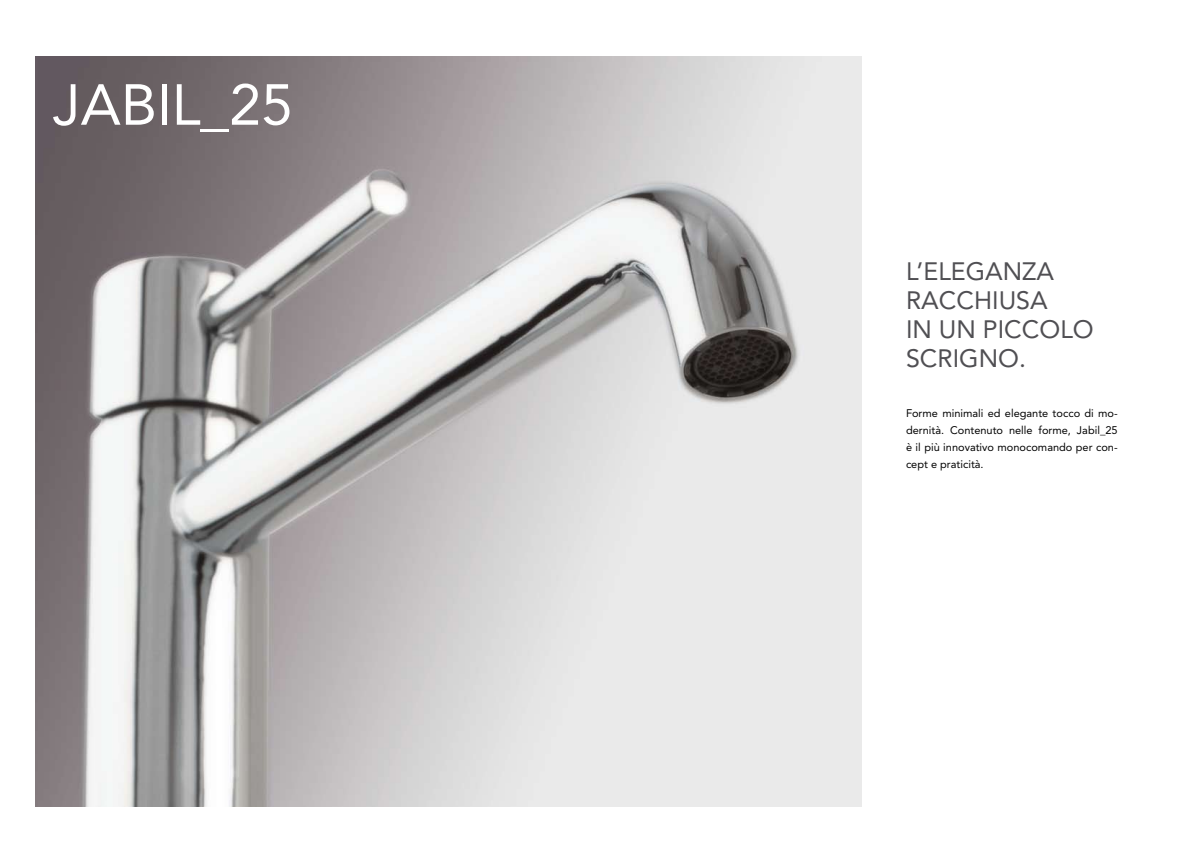
<style>
.page{position:relative;width:1191px;height:842px;background:#fff}
.page>*{position:absolute;margin:0;border:0;box-sizing:border-box;transform-origin:0 0}
.t1{font:57.2px "Avenir";color:#fff}
.t2{font:25px/29px "Avenir";color:#504f53}
.t3{font:11px/17px "Avenir";color:#000;text-align:justify}
</style>
<div class="page">
<img style="left:35px;top:57px;width:827px;height:749px">
<h1 class="t1" style="left:53px;top:72px;width:241px">JABIL_25</h1>
<h2 class="t2" style="left:906px;top:256px;width:189px">L’ELEGANZA<br>RACCHIUSA<br>IN UN PICCOLO<br>SCRIGNO.</h2>
<p class="t3" style="left:906px;top:404px;width:213px">Forme minimali ed elegante tocco di mo&shy;dernità. Contenuto nelle forme, Jabil_25 è il più innovativo monocomando per con&shy;cept e praticità.</p>
</div>
